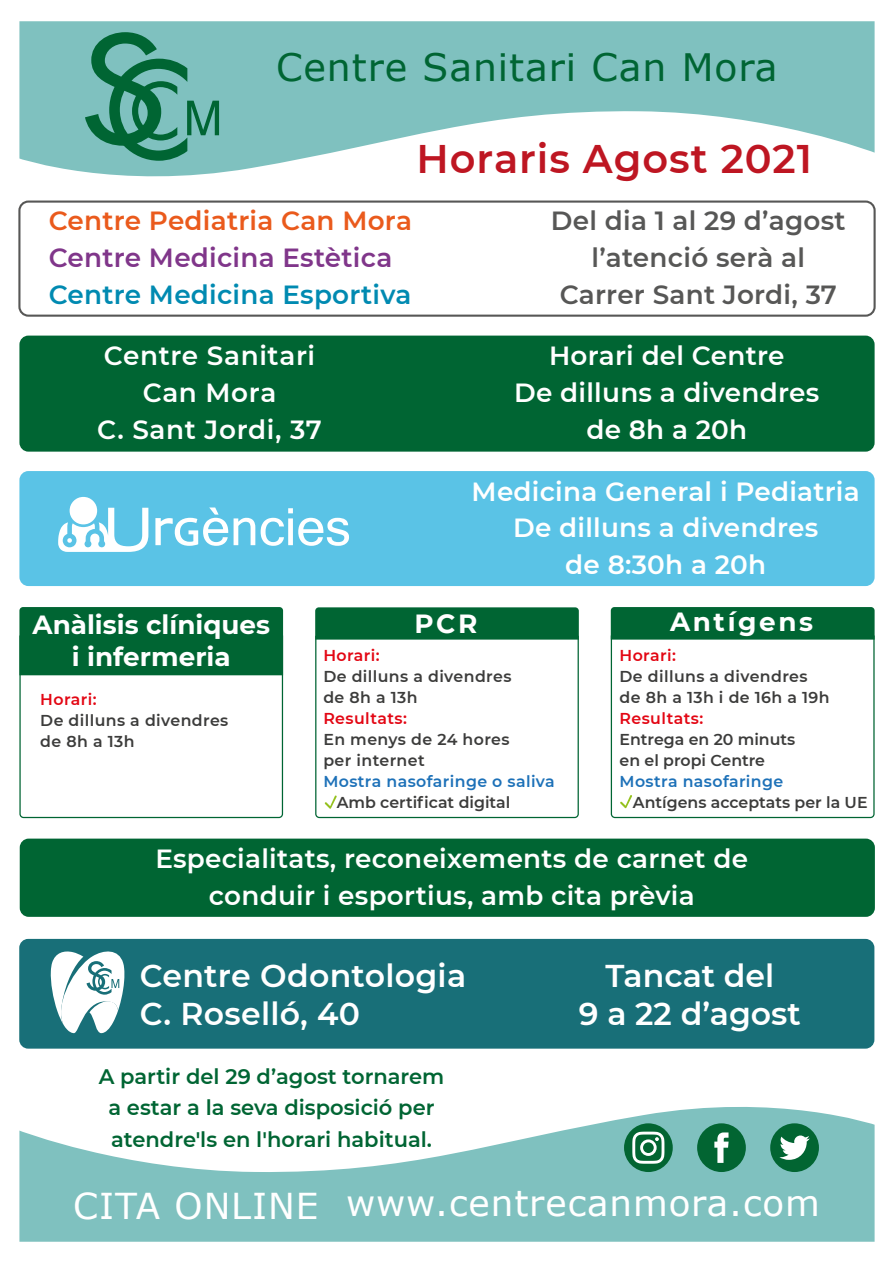
<style>
.page{position:relative;width:894px;height:1263px;background:#fff}
.page>*{position:absolute;margin:0;border:0;box-sizing:border-box;transform-origin:0 0}
.t1{font:600 39.9px "Montserrat";letter-spacing:.025em;color:#be1622}
.t2{font:37.8px "Verdana";letter-spacing:.025em;color:#006533}
.t3{font:35.7px "Verdana";letter-spacing:.025em;color:#fff}
.t4{font:600 31.5px/37.8px "Montserrat";letter-spacing:.01em;color:#fff}
.t5{font:600 26.25px/36.8px "Montserrat";letter-spacing:.01em;color:#fff;text-align:center}
.t6{font:600 26.25px/36.8px "Montserrat";letter-spacing:.01em;color:#575756;text-align:center}
.t7{font:700 26.25px/31.5px "Montserrat";color:#fff;text-align:center}
.t8{font:600 26.25px "Montserrat";letter-spacing:.01em;color:#008ab1}
.t9{font:600 26.25px "Montserrat";letter-spacing:.01em;color:#ea5a1c}
.t10{font:600 26.25px "Montserrat";letter-spacing:.01em;color:#80368a}
.t11{font:700 26.25px "Montserrat";letter-spacing:.1em;color:#fff}
.t12{font:600 21px/31.5px "Montserrat";color:#006533;text-align:center}
.t13{font:600 15.75px/21px "Montserrat";letter-spacing:.02em;color:#3c3c3b}
.t14{font:600 15.75px/21px "Montserrat";color:#3c3c3b}
.t15{font:600 15.75px "Montserrat";letter-spacing:.025em;color:#e30613}
.t16{font:600 15.75px "Montserrat";letter-spacing:.025em;color:#1d71b8}
</style>
<div class="page">
<svg style="left:19px;top:21px;width:855px;height:156px;fill:#7fc1bf"></svg>
<svg style="left:19px;top:1107px;width:855px;height:135px;fill:#7fc1bf"></svg>
<svg style="left:85px;top:32px;width:134px;height:129px;background:#53a18e"></svg>
<div style="left:623px;top:1123px;width:49px;height:49px;background:#026532;border-radius:50%"></div>
<svg style="left:632px;top:1132px;width:32px;height:32px"></svg>
<div style="left:696px;top:1123px;width:49px;height:49px;background:#026532;border-radius:50%"></div>
<svg style="left:714px;top:1132px;width:14px;height:31px"></svg>
<div style="left:769px;top:1123px;width:49px;height:49px;background:#026532;border-radius:50%"></div>
<svg style="left:779px;top:1135px;width:30px;height:25px"></svg>
<div style="left:19px;top:471px;width:855px;height:115px;background:#5ac3e6;border-radius:9px"></div>
<svg style="left:58px;top:497px;width:90px;height:55px"></svg>
<svg style="left:155px;top:507px;width:194px;height:39px"></svg>
<div style="left:19px;top:336px;width:855px;height:116px;background:#006533;border-radius:9px"></div>
<div style="left:20px;top:839px;width:854px;height:78px;background:#006533;border-radius:9px"></div>
<div style="left:18px;top:201px;width:857px;height:116px;border:2px solid #575756;border-radius:9px"></div>
<div style="left:19px;top:939px;width:854px;height:110px;background:#186f78;border-radius:9px"></div>
<svg style="left:50px;top:951px;width:74px;height:82px"></svg>
<svg style="left:610px;top:640px;width:264px;height:179px"></svg>
<div style="left:610px;top:607px;width:264px;height:33px;background:#006533"></div>
<svg style="left:619px;top:795px;width:12px;height:13px"></svg>
<svg style="left:315px;top:635px;width:264px;height:184px"></svg>
<div style="left:315px;top:607px;width:263px;height:33px;background:#006533"></div>
<svg style="left:324px;top:795px;width:12px;height:14px"></svg>
<svg style="left:19px;top:675px;width:264px;height:144px"></svg>
<div style="left:19px;top:607px;width:264px;height:68px;background:#006533"></div>
<h2 class="t2" style="left:276px;top:41px;width:502px">Centre Sanitari Can Mora</h2>
<h1 class="t1" style="left:416px;top:131px;width:397px">Horaris Agost 2021</h1>
<p class="t9" style="left:49px;top:202px;width:364px">Centre Pediatria Can Mora</p>
<p class="t10" style="left:49px;top:239px;width:345px">Centre Medicina Estètica</p>
<p class="t8" style="left:49px;top:276px;width:364px">Centre Medicina Esportiva</p>
<p class="t5" style="left:97px;top:336px;width:226px">Centre Sanitari<br>Can Mora<br>C. Sant Jordi, 37</p>
<p class="t6" style="left:550px;top:201px;width:296px">Del dia 1 al 29 d’agost l’atenció serà al<br>Carrer Sant Jordi, 37</p>
<p class="t5" style="left:514px;top:336px;width:306px">Horari del Centre<br>De dilluns a divendres de 8h a 20h</p>
<p class="t5" style="left:471px;top:472px;width:389px">Medicina General i Pediatria<br>De dilluns a divendres<br>de 8:30h a 20h</p>
<p class="t7" style="left:33px;top:608px;width:239px">Anàlisis clíniques i infermeria</p>
<p class="t15" style="left:40px;top:688px;width:58px">Horari:</p>
<p class="t13" style="left:40px;top:709px;width:189px">De dilluns a divendres de 8h a 13h</p>
<p class="t7" style="left:414px;top:607px;width:65px">PCR</p>
<p class="t15" style="left:323px;top:644px;width:58px">Horari:</p>
<p class="t13" style="left:323px;top:665px;width:189px">De dilluns a divendres de 8h a 13h</p>
<p class="t15" style="left:323px;top:707px;width:85px">Resultats:</p>
<p class="t13" style="left:323px;top:728px;width:188px">En menys de 24 hores per internet</p>
<p class="t16" style="left:323px;top:770px;width:233px">Mostra nasofaringe o saliva</p>
<p class="t14" style="left:336px;top:791px;width:175px">Amb certificat digital</p>
<p class="t11" style="left:669px;top:603px;width:144px">Antígens</p>
<p class="t15" style="left:619px;top:644px;width:58px">Horari:</p>
<p class="t13" style="left:619px;top:665px;width:211px">De dilluns a divendres de 8h a 13h i de 16h a 19h</p>
<p class="t15" style="left:619px;top:707px;width:85px">Resultats:</p>
<p class="t14" style="left:619px;top:728px;width:177px">Entrega en 20 minuts en el propi Centre</p>
<p class="t16" style="left:619px;top:770px;width:165px">Mostra nasofaringe</p>
<p class="t14" style="left:632px;top:791px;width:236px">Antígens acceptats per la UE</p>
<p class="t5" style="left:155px;top:839px;width:594px">Especialitats, reconeixements de carnet de conduir i esportius, amb cita prèvia</p>
<p class="t4" style="left:140px;top:956px;width:328px">Centre Odontologia<br>C. Roselló, 40</p>
<p class="t4" style="left:578px;top:956px;width:223px;text-align:center">Tancat del<br>9 a 22 d’agost</p>
<p class="t12" style="left:99px;top:1060px;width:347px">A partir del 29 d’agost tornarem a estar a la seva disposició per atendre'ls en l'horari habitual.</p>
<h3 class="t3" style="left:73px;top:1178px;width:747px">CITA ONLINE www.centrecanmora.com</h3>
</div>
